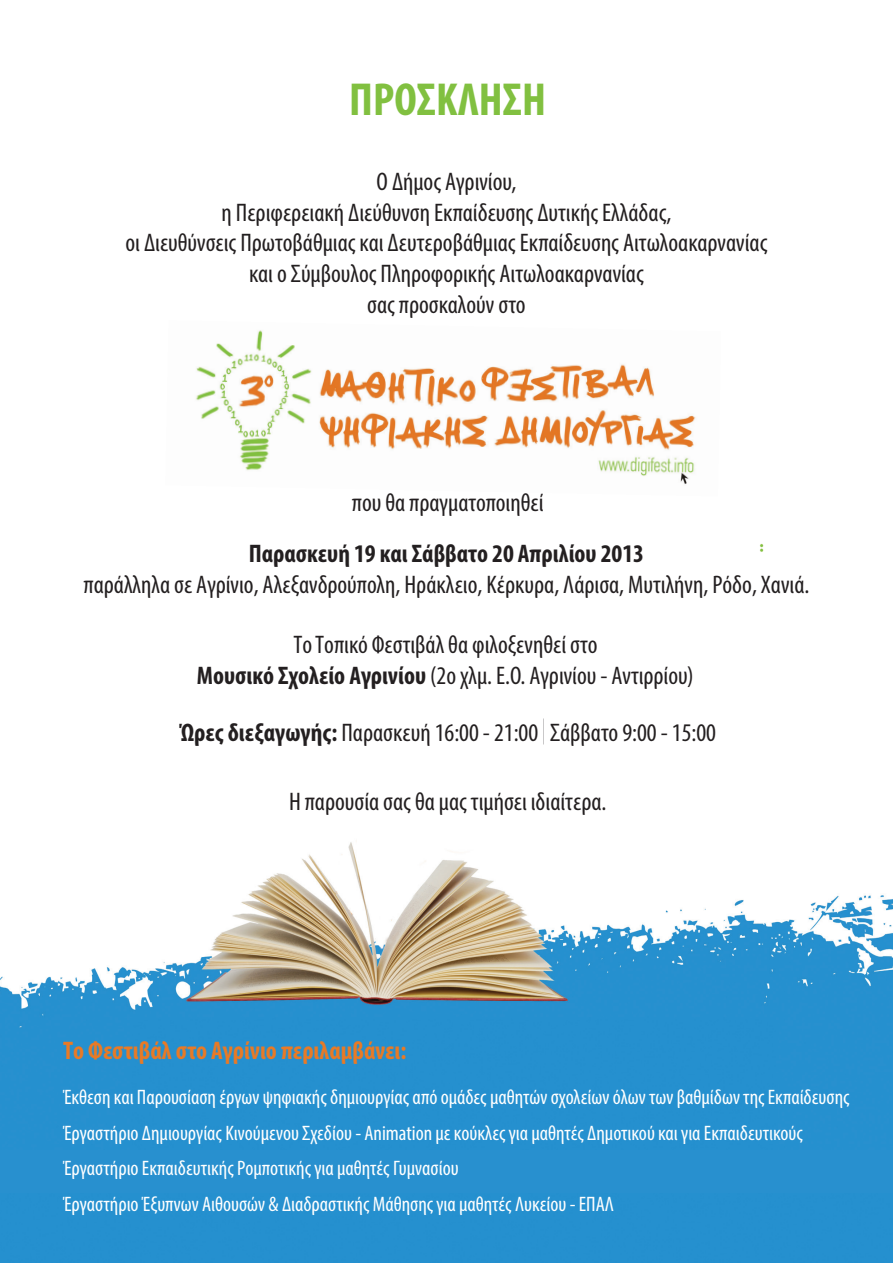
<style>
.page{position:relative;width:893px;height:1263px;background:#fff}
.page>*{position:absolute;margin:0;border:0;box-sizing:border-box;transform-origin:0 0}
.t1{font:700 condensed 46.5px "Myriad Pro";color:#81c040}
.t2{font:condensed 25.5px/30.6px "Myriad Pro";color:#231f20;text-align:center}
.t3{font:700 condensed 25.5px "Myriad Pro";color:#231f20}
.t4{font:700 condensed 25.5px "Myriad Pro";color:#e87a26}
.t5{font:condensed 21px/35.5px "Myriad Pro";color:#fff}
.s1{font-weight:700}
</style>
<div class="page">
<img style="left:0;top:718px;width:893px;height:545px">
<img style="left:196px;top:330px;width:500px;height:154px">
<svg style="left:760px;top:544px;width:3px;height:8px"></svg>
<h1 class="t1" style="left:349px;top:71px;width:198px">ΠΡΟΣΚΛΗΣΗ</h1>
<p class="t2" style="left:126px;top:166px;width:643px">Ο Δήμος Αγρινίου,<br>η Περιφερειακή Διεύθυνση Εκπαίδευσης Δυτικής Ελλάδας,<br>οι Διευθύνσεις Πρωτοβάθμιας και Δευτεροβάθμιας Εκπαίδευσης Αιτωλοακαρνανίας και ο Σύμβουλος Πληροφορικής Αιτωλοακαρνανίας<br>σας προσκαλούν στο</p>
<p class="t2" style="left:352px;top:487px;width:193px">που θα πραγματοποιηθεί</p>
<p class="t3" style="left:249px;top:538px;width:397px">Παρασκευή 19 και Σάββατο 20 Απριλίου 2013</p>
<p class="t2" style="left:84px;top:569px;width:727px">παράλληλα σε Αγρίνιο, Αλεξανδρούπολη, Ηράκλειο, Κέρκυρα, Λάρισα, Μυτιλήνη, Ρόδο, Χανιά.</p>
<p class="t2" style="left:197px;top:629px;width:498px">Το Τοπικό Φεστιβάλ θα φιλοξενηθεί στο<br><span class="s1">Μουσικό Σχολείο Αγρινίου</span> (2ο χλμ. Ε.Ο. Αγρινίου - Αντιρρίου)</p>
<p class="t2" style="left:179px;top:717px;width:538px"><span class="s1">Ώρες διεξαγωγής:</span> Παρασκευή 16:00 - 21:00 Σάββατο 9:00 - 15:00</p>
<p class="t2" style="left:289px;top:786px;width:319px">Η παρουσία σας θα μας τιμήσει ιδιαίτερα.</p>
<p class="t4" style="left:63px;top:1034px;width:345px">Το Φεστιβάλ στο Αγρίνιο περιλαμβάνει:</p>
<p class="t5" style="left:63px;top:1079px;width:788px">Έκθεση και Παρουσίαση έργων ψηφιακής δημιουργίας από ομάδες μαθητών σχολείων όλων των βαθμίδων της Εκπαίδευσης Έργαστήριο Δημιουργίας Κινούμενου Σχεδίου - Animation με κούκλες για μαθητές Δημοτικού και για Εκπαιδευτικούς Έργαστήριο Εκπαιδευτικής Ρομποτικής για μαθητές Γυμνασίου<br>Έργαστήριο Έξυπνων Αιθουσών &amp; Διαδραστικής Μάθησης για μαθητές Λυκείου - ΕΠΑΛ</p>
</div>
